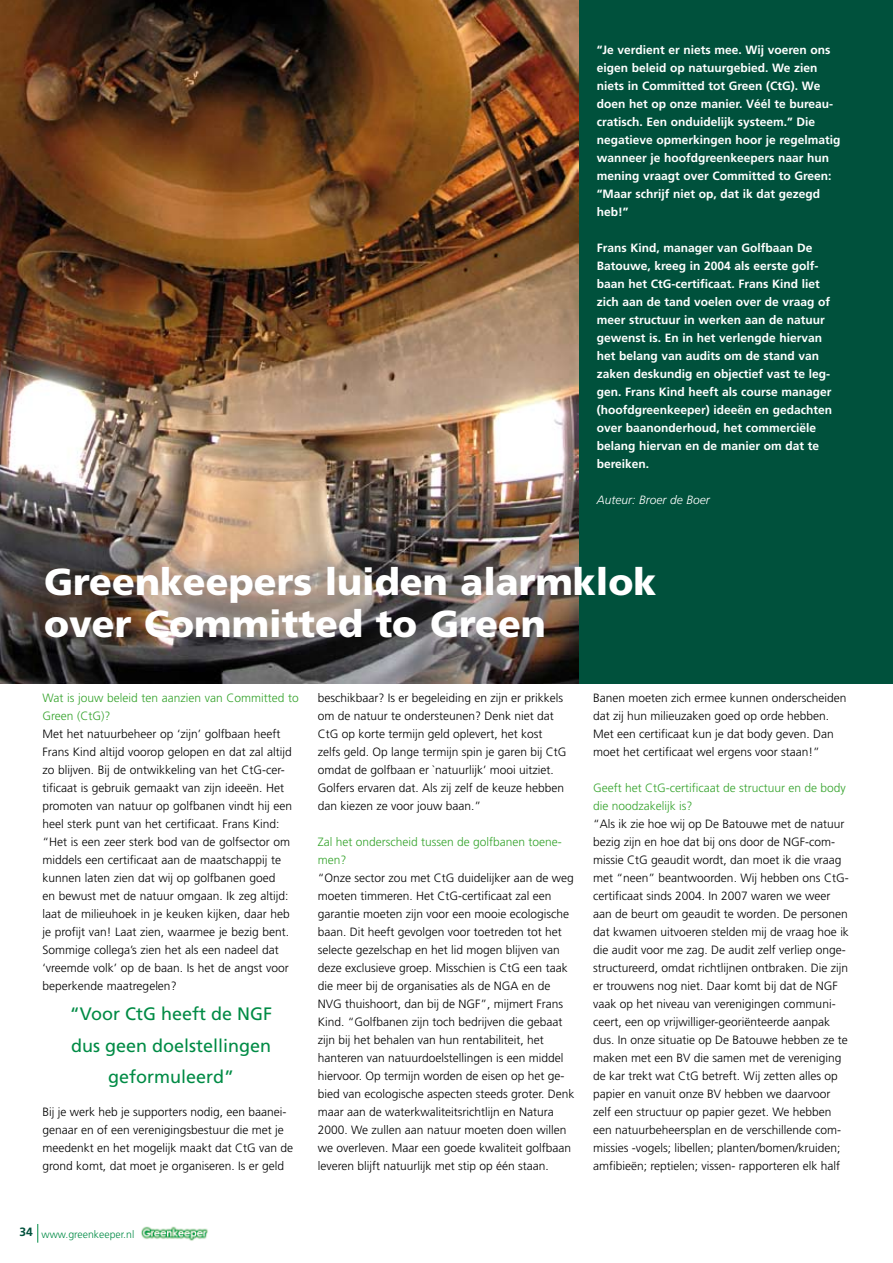
<style>
.page{position:relative;width:893px;height:1263px;background:#fff}
.page>*{position:absolute;margin:0;border:0;box-sizing:border-box;transform-origin:0 0}
.t1{font:900 37.5px/42px "Frutiger";color:#fff}
.t2{font:18px/31.5px "Frutiger";color:#008b45;text-align:center}
.t3{font:300 12px/18px "Frutiger";color:#000}
.t4{font:700 12px/18px "Frutiger";color:#fff}
.t5{font:300 12px/18px "Frutiger";color:#35a32c}
.t6{font:italic 300 12px "Frutiger";color:#fff}
.t7{font:300 10.5px "Frutiger";color:#008b45}
.s1{font-weight:700;font-size:12px;color:#00513c}
</style>
<div class="page">
<img style="left:141px;top:1226px;width:67px;height:15px">
<svg style="left:38px;top:1224px;width:1px;height:19px"></svg>
<div style="left:576px;top:0;width:317px;height:684px;background:#00513c"></div>
<img style="left:0;top:0;width:578px;height:683px">
<p class="t4" style="left:597px;top:41px;width:245px">“Je verdient er niets mee. Wij voeren ons eigen beleid op natuurgebied. We zien niets in Committed tot Green (CtG). We doen het op onze manier. Véél te bureau&shy;cratisch. Een onduidelijk systeem.” Die negatieve opmerkingen hoor je regelmatig wanneer je hoofdgreenkeepers naar hun mening vraagt over Committed to Green: “Maar schrijf niet op, dat ik dat gezegd heb!”</p>
<p class="t4" style="left:597px;top:239px;width:237px">Frans Kind, manager van Golfbaan De Batouwe, kreeg in 2004 als eerste golf&shy;baan het CtG-certificaat. Frans Kind liet zich aan de tand voelen over de vraag of meer structuur in werken aan de natuur gewenst is. En in het verlengde hiervan het belang van audits om de stand van zaken deskundig en objectief vast te leg&shy;gen. Frans Kind heeft als course manager (hoofdgreenkeeper) ideeën en gedachten over baanonderhoud, het commerciële belang hiervan en de manier om dat te bereiken.</p>
<p class="t6" style="left:597px;top:493px;width:115px">Auteur: Broer de Boer</p>
<h1 class="t1" style="left:44px;top:560px;width:614px">Greenkeepers luiden alarmklok over Committed to Green</h1>
<p class="t5" style="left:43px;top:689px;width:258px">Wat is jouw beleid ten aanzien van Committed to<br>Green (CtG)?</p>
<p class="t3" style="left:43px;top:725px;width:251px">Met het natuurbeheer op ‘zijn’ golfbaan heeft Frans Kind altijd voorop gelopen en dat zal altijd zo blijven. Bij de ontwikkeling van het CtG-cer&shy;tificaat is gebruik gemaakt van zijn ideeën. Het promoten van natuur op golfbanen vindt hij een heel sterk punt van het certificaat. Frans Kind: “Het is een zeer sterk bod van de golfsector om middels een certificaat aan de maatschappij te kunnen laten zien dat wij op golfbanen goed<br>en bewust met de natuur omgaan. Ik zeg altijd: laat de milieuhoek in je keuken kijken, daar heb je profijt van! Laat zien, waarmee je bezig bent.<br>Sommige collega’s zien het als een nadeel dat ‘vreemde volk’ op de baan. Is het de angst voor beperkende maatregelen?</p>
<h2 class="t2" style="left:70px;top:998px;width:204px">“Voor CtG heeft de NGF dus geen doelstellingen geformuleerd”</h2>
<p class="t3" style="left:43px;top:1103px;width:252px">Bij je werk heb je supporters nodig, een baanei&shy;genaar en of een verenigingsbestuur die met je meedenkt en het mogelijk maakt dat CtG van de grond komt, dat moet je organiseren. Is er geld</p>
<p class="t3" style="left:318px;top:689px;width:250px">beschikbaar? Is er begeleiding en zijn er prikkels om de natuur te ondersteunen? Denk niet dat CtG op korte termijn geld oplevert, het kost zelfs geld. Op lange termijn spin je garen bij CtG omdat de golfbaan er `natuurlijk’ mooi uitziet.<br>Golfers ervaren dat. Als zij zelf de keuze hebben dan kiezen ze voor jouw baan.”</p>
<p class="t5" style="left:318px;top:833px;width:246px">Zal het onderscheid tussen de golfbanen toene&shy;men?</p>
<p class="t3" style="left:318px;top:869px;width:258px">“Onze sector zou met CtG duidelijker aan de weg moeten timmeren. Het CtG-certificaat zal een garantie moeten zijn voor een mooie ecologische baan. Dit heeft gevolgen voor toetreden tot het selecte gezelschap en het lid mogen blijven van deze exclusieve groep. Misschien is CtG een taak die meer bij de organisaties als de NGA en de NVG thuishoort, dan bij de NGF”, mijmert Frans Kind. “Golfbanen zijn toch bedrijven die gebaat zijn bij het behalen van hun rentabiliteit, het hanteren van natuurdoelstellingen is een middel hiervoor. Op termijn worden de eisen op het ge&shy;bied van ecologische aspecten steeds groter. Denk maar aan de waterkwaliteitsrichtlijn en Natura 2000. We zullen aan natuur moeten doen willen we overleven. Maar een goede kwaliteit golfbaan leveren blijft natuurlijk met stip op één staan.</p>
<p class="t3" style="left:593px;top:689px;width:255px">Banen moeten zich ermee kunnen onderscheiden dat zij hun milieuzaken goed op orde hebben.<br>Met een certificaat kun je dat body geven. Dan moet het certificaat wel ergens voor staan!”</p>
<p class="t5" style="left:593px;top:779px;width:254px">Geeft het CtG-certificaat de structuur en de body die noodzakelijk is?</p>
<p class="t3" style="left:593px;top:815px;width:257px">“Als ik zie hoe wij op De Batouwe met de natuur bezig zijn en hoe dat bij ons door de NGF-com&shy;missie CtG geaudit wordt, dan moet ik die vraag met “neen” beantwoorden. Wij hebben ons CtG&shy;certificaat sinds 2004. In 2007 waren we weer aan de beurt om geaudit te worden. De personen dat kwamen uitvoeren stelden mij de vraag hoe ik die audit voor me zag. De audit zelf verliep onge&shy;structureerd, omdat richtlijnen ontbraken. Die zijn er trouwens nog niet. Daar komt bij dat de NGF vaak op het niveau van verenigingen communi&shy;ceert, een op vrijwilliger-georiënteerde aanpak dus. In onze situatie op De Batouwe hebben ze te maken met een BV die samen met de vereniging de kar trekt wat CtG betreft. Wij zetten alles op papier en vanuit onze BV hebben we daarvoor zelf een structuur op papier gezet. We hebben een natuurbeheersplan en de verschillende com&shy;missies -vogels; libellen; planten/bomen/kruiden; amfibieën; reptielen; vissen- rapporteren elk half</p>
<p class="t7" style="left:20px;top:1228px;width:116px"><span class="s1">34</span> www.greenkeeper.nl</p>
</div>
